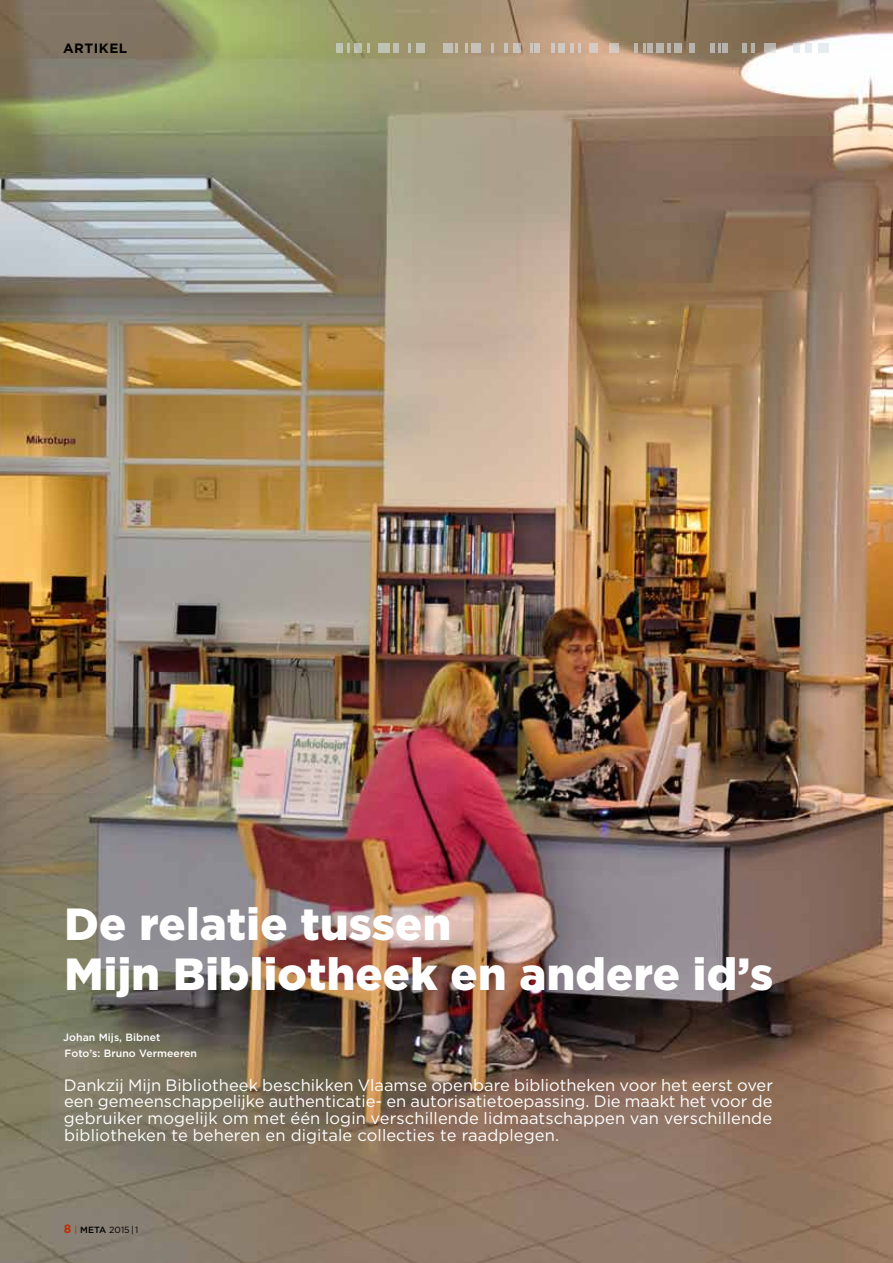
<style>
.page{position:relative;width:893px;height:1263px;background:#fff}
.page>*{position:absolute;margin:0;border:0;box-sizing:border-box;transform-origin:0 0}
.t1{font:900 45px/49.5px "Gotham";letter-spacing:.005em;color:#fff}
.t2{font:16.5px/16.6px "Gotham";letter-spacing:.005em;color:#fff;text-align:justify}
.t3{font:700 13.5px "Gotham";letter-spacing:.04em;color:#000}
.t4{font:500 10.5px/16.6px "Gotham";letter-spacing:.005em;color:#fff}
.t5{font:9px "Gotham";color:#000}
.s1{font-weight:700;font-size:12px;color:#c02d05}
.s2{color:#c02d05}
.s3{font-weight:500}
</style>
<div class="page">
<img style="left:0;top:0;width:893px;height:1263px">
<svg style="left:743px;top:44px;width:12px;height:9px"></svg>
<div style="left:805px;top:44px;width:6px;height:9px;background:#e6ecf0"></div>
<svg style="left:763px;top:44px;width:12px;height:9px"></svg>
<div style="left:818px;top:44px;width:11px;height:9px;background:#e6ecf0"></div>
<div style="left:793px;top:44px;width:6px;height:9px;background:#e6ebee"></div>
<svg style="left:465px;top:44px;width:3px;height:9px"></svg>
<svg style="left:367px;top:44px;width:2px;height:9px"></svg>
<div style="left:656px;top:44px;width:7px;height:9px;background:#bab6af"></div>
<svg style="left:408px;top:44px;width:3px;height:9px"></svg>
<svg style="left:570px;top:44px;width:11px;height:9px"></svg>
<div style="left:674px;top:44px;width:8px;height:9px;background:#b9b5ae"></div>
<svg style="left:667px;top:44px;width:4px;height:9px"></svg>
<div style="left:336px;top:44px;width:6px;height:9px;background:#bfc5b3"></div>
<svg style="left:504px;top:44px;width:4px;height:9px"></svg>
<svg style="left:347px;top:44px;width:3px;height:9px"></svg>
<div style="left:513px;top:44px;width:8px;height:9px;background:#cac4bc"></div>
<div style="left:354px;top:44px;width:7px;height:9px;background:#b8bead"></div>
<div style="left:558px;top:44px;width:7px;height:9px;background:#d1c8c0"></div>
<div style="left:648px;top:44px;width:5px;height:9px;background:#bab6af"></div>
<div style="left:416px;top:44px;width:9px;height:9px;background:#c0c1b4"></div>
<div style="left:589px;top:44px;width:9px;height:9px;background:#d8cac3"></div>
<div style="left:689px;top:44px;width:5px;height:9px;background:#b8b4ad"></div>
<div style="left:471px;top:44px;width:10px;height:9px;background:#c5c2b8"></div>
<div style="left:610px;top:44px;width:9px;height:9px;background:#d4cac1"></div>
<div style="left:723px;top:44px;width:5px;height:9px;background:#b6b3ac"></div>
<svg style="left:718px;top:44px;width:3px;height:9px"></svg>
<div style="left:710px;top:44px;width:5px;height:9px;background:#b7b3ac"></div>
<div style="left:535px;top:44px;width:5px;height:9px;background:#cec6be"></div>
<div style="left:378px;top:44px;width:12px;height:9px;background:#bfc3b3"></div>
<div style="left:443px;top:44px;width:9px;height:9px;background:#c3c1b7"></div>
<svg style="left:491px;top:44px;width:2px;height:9px"></svg>
<svg style="left:551px;top:44px;width:4px;height:9px"></svg>
<svg style="left:635px;top:44px;width:11px;height:9px"></svg>
<svg style="left:530px;top:44px;width:3px;height:9px"></svg>
<div style="left:394px;top:44px;width:5px;height:9px;background:#c0c2b5"></div>
<svg style="left:456px;top:44px;width:2px;height:9px"></svg>
<p class="t3" style="left:63px;top:40px;width:66px">ARTIKEL</p>
<h1 class="t1" style="left:65px;top:899px;width:710px">De relatie tussen<br>Mijn Bibliotheek en andere id’s</h1>
<p class="t4" style="left:63px;top:1028px;width:135px">Johan Mijs, Bibnet<br>Foto’s: Bruno Vermeeren</p>
<p class="t2" style="left:64px;top:1076px;width:711px">Dankzij Mijn Bibliotheek beschikken Vlaamse openbare bibliotheken voor het eerst over een gemeenschappelijke authenticatie- en autorisatietoepassing. Die maakt het voor de gebruiker mogelijk om met één login verschillende lidmaatschappen van verschillende bibliotheken te beheren en digitale collecties te raadplegen.</p>
<p class="t5" style="left:64px;top:1224px;width:76px"><span class="s1">8</span> <span class="s2">|</span> <span class="s3">META</span> 2015 | 1</p>
</div>
